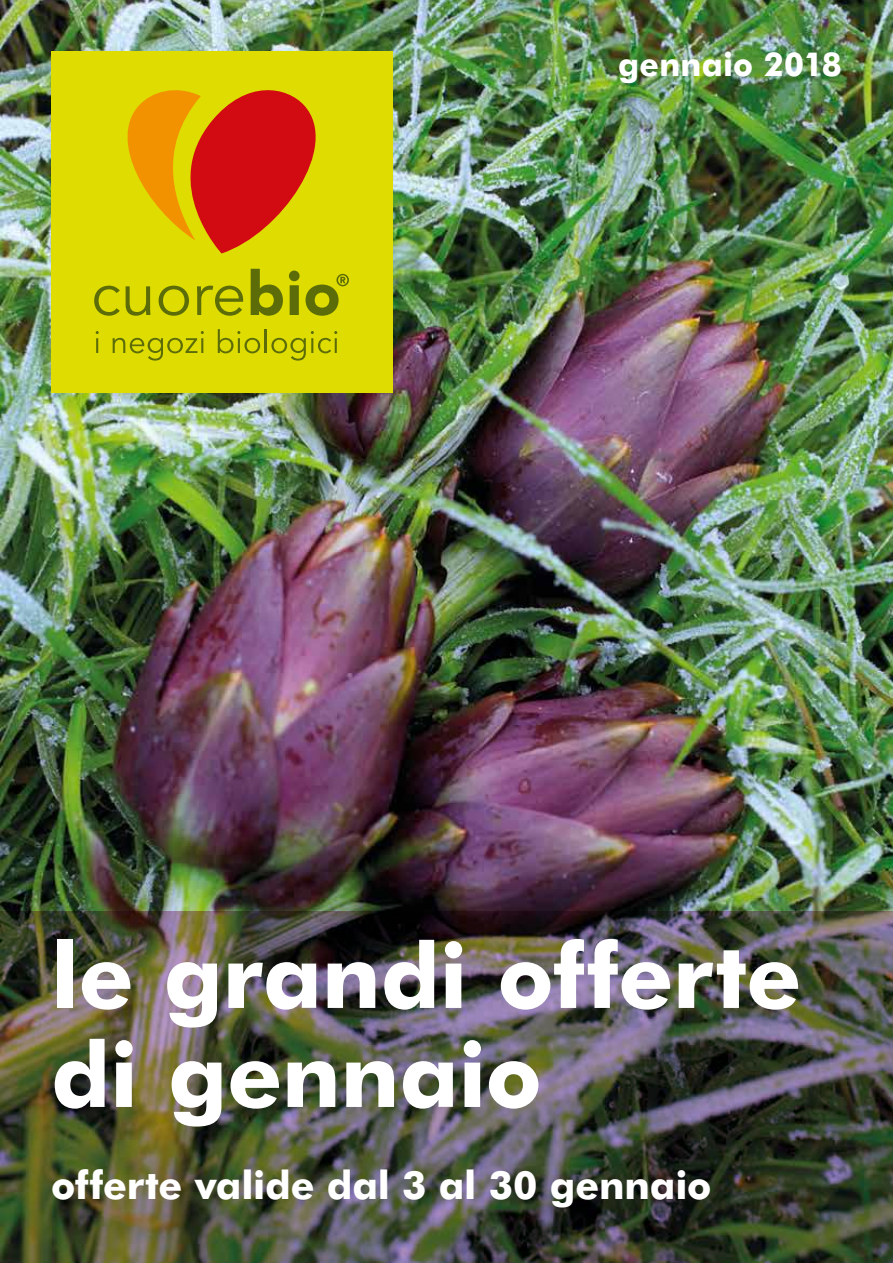
<style>
.page{position:relative;width:893px;height:1263px;background:#fff}
.page>*{position:absolute;margin:0;border:0;box-sizing:border-box;transform-origin:0 0}
.t1{font:700 90px/99px "Futura BT";letter-spacing:-.005em;color:#fff}
.t2{font:700 39px "Futura BT";letter-spacing:-.005em;color:#fff}
.t3{font:700 33px "Futura BT";letter-spacing:.005em;color:#fff}
</style>
<div class="page">
<img style="left:0;top:0;width:893px;height:912px">
<img style="left:0;top:912px;width:893px;height:351px">
<div style="left:51px;top:51px;width:341px;height:341px;background:#dedc00"></div>
<svg style="left:127px;top:90px;width:189px;height:163px"></svg>
<svg style="left:96px;top:331px;width:3px;height:22px"></svg>
<svg style="left:112px;top:331px;width:92px;height:30px"></svg>
<svg style="left:218px;top:329px;width:42px;height:24px"></svg>
<hr style="left:265px;top:329px;width:2px;height:24px;background:#5b6c08">
<svg style="left:271px;top:331px;width:66px;height:30px"></svg>
<svg style="left:94px;top:285px;width:26px;height:31px"></svg>
<svg style="left:126px;top:286px;width:24px;height:30px"></svg>
<svg style="left:159px;top:286px;width:30px;height:30px"></svg>
<svg style="left:197px;top:286px;width:46px;height:30px"></svg>
<svg style="left:251px;top:269px;width:32px;height:47px"></svg>
<svg style="left:289px;top:271px;width:11px;height:44px"></svg>
<svg style="left:306px;top:274px;width:43px;height:42px"></svg>
<p class="t3" style="left:618px;top:44px;width:225px">gennaio 2018</p>
<h1 class="t1" style="left:51px;top:926px;width:752px">le grandi offerte di gennaio</h1>
<p class="t2" style="left:51px;top:1161px;width:662px">offerte valide dal 3 al 30 gennaio</p>
</div>
